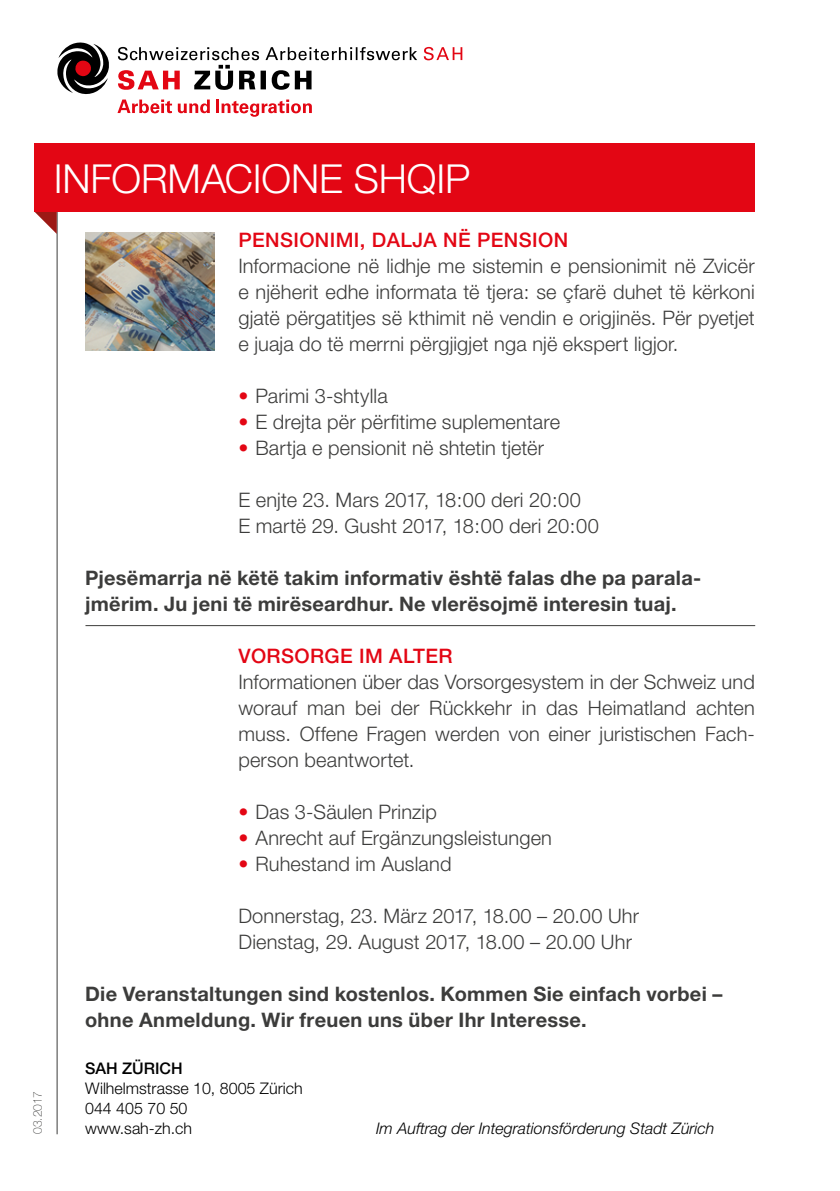
<style>
.page{position:relative;width:840px;height:1191px;background:#fff}
.page>*{position:absolute;margin:0;border:0;box-sizing:border-box;transform-origin:0 0}
.Titelbox_rot__light{font:300 40px "Helvetica Neue";letter-spacing:-.005em;color:#fff}
.Lauftext__light_9_13{font:300 20px/26px "Helvetica Neue";letter-spacing:.005em;color:#3c3c3b;text-align:justify}
.Lauftext_-_Auszeichn{font:700 20px/26px "Helvetica Neue";letter-spacing:.015em;color:#3c3c3b}
.Lauftext_H1_Haupttit{font:500 20px "Helvetica Neue";letter-spacing:.02em;color:#e30614}
.Adresse__light_8_10{font:300 16px "Helvetica Neue";color:#000}
.Adresse__light_8_10-2{font:italic 300 16px "Helvetica Neue";color:#000}
.Projektname__medium{font:500 16px "Helvetica Neue";color:#000}
.Titelseite_Logo-Schr{font:100 12px "Helvetica Neue";letter-spacing:-.005em;color:#3c3c3b}
.s1{color:#e30614}
</style>
<div class="page">
<hr style="left:57px;top:201px;width:1px;height:933px;background:#3c3c3b">
<svg style="left:34px;top:211px;width:23px;height:23px"></svg>
<div style="left:34px;top:143px;width:720px;height:68px;background:#e30614"></div>
<hr style="left:85px;top:625px;width:669px;height:1px;background:#3c3c3b">
<svg style="left:423px;top:47px;width:39px;height:13px"></svg>
<svg style="left:265px;top:47px;width:152px;height:14px"></svg>
<div style="left:260px;top:71px;width:6px;height:18px;background:#000"></div>
<svg style="left:271px;top:70px;width:40px;height:20px"></svg>
<svg style="left:117px;top:47px;width:142px;height:43px"></svg>
<svg style="left:57px;top:43px;width:52px;height:52px"></svg>
<svg style="left:117px;top:99px;width:55px;height:14px"></svg>
<svg style="left:178px;top:100px;width:32px;height:13px"></svg>
<hr style="left:216px;top:99px;width:3px;height:14px;background:#e30613">
<svg style="left:221px;top:100px;width:91px;height:17px"></svg>
<img style="left:85px;top:233px;width:130px;height:118px">
<p class="Titelseite_Logo-Schr" style="left:31px;top:1134px;width:44px;rotate:-90deg">03.2017</p>
<p class="Titelbox_rot__light" style="left:54px;top:154px;width:418px">INFORMACIONE SHQIP</p>
<p class="Lauftext_H1_Haupttit" style="left:238px;top:228px;width:331px">PENSIONIMI, DALJA NË PENSION</p>
<p class="Lauftext__light_9_13" style="left:238px;top:252px;width:517px">Informacione në lidhje me sistemin e pensionimit në Zvicër e njëherit edhe informata të tjera: se çfarë duhet të kërkoni gjatë përgatitjes së kthimit në vendin e origjinës. Për pyetjet e juaja do të merrni përgjigjet nga një ekspert ligjor.</p>
<p class="Lauftext__light_9_13" style="left:238px;top:382px;width:151px"><span class="s1">•</span> Parimi 3-shtylla</p>
<p class="Lauftext__light_9_13" style="left:238px;top:408px;width:323px"><span class="s1">•</span> E drejta për përfitime suplementare</p>
<p class="Lauftext__light_9_13" style="left:238px;top:434px;width:307px"><span class="s1">•</span> Bartja e pensionit në shtetin tjetër</p>
<p class="Lauftext__light_9_13" style="left:238px;top:486px;width:344px">E enjte 23. Mars 2017, 18:00 deri 20:00</p>
<p class="Lauftext__light_9_13" style="left:238px;top:512px;width:362px">E martë 29. Gusht 2017, 18:00 deri 20:00</p>
<p class="Lauftext_-_Auszeichn" style="left:85px;top:564px;width:617px">Pjesëmarrja në këtë takim informativ është falas dhe pa parala&shy;jmërim. Ju jeni të mirëseardhur. Ne vlerësojmë interesin tuaj.</p>
<p class="Lauftext_H1_Haupttit" style="left:238px;top:644px;width:215px">VORSORGE IM ALTER</p>
<p class="Lauftext__light_9_13" style="left:238px;top:668px;width:517px">Informationen über das Vorsorgesystem in der Schweiz und worauf man bei der Rückkehr in das Heimatland achten muss. Offene Fragen werden von einer juristischen Fach&shy;person beantwortet.</p>
<p class="Lauftext__light_9_13" style="left:238px;top:798px;width:200px"><span class="s1">•</span> Das 3-Säulen Prinzip</p>
<p class="Lauftext__light_9_13" style="left:238px;top:824px;width:315px"><span class="s1">•</span> Anrecht auf Ergänzungsleistungen</p>
<p class="Lauftext__light_9_13" style="left:238px;top:850px;width:214px"><span class="s1">•</span> Ruhestand im Ausland</p>
<p class="Lauftext__light_9_13" style="left:238px;top:902px;width:402px">Donnerstag, 23. März 2017, 18.00 – 20.00 Uhr</p>
<p class="Lauftext__light_9_13" style="left:238px;top:928px;width:395px">Dienstag, 29. August 2017, 18.00 – 20.00 Uhr</p>
<p class="Lauftext_-_Auszeichn" style="left:85px;top:980px;width:638px">Die Veranstaltungen sind kostenlos. Kommen Sie einfach vorbei – ohne Anmeldung. Wir freuen uns über Ihr Interesse.</p>
<p class="Projektname__medium" style="left:85px;top:1059px;width:99px">SAH ZÜRICH</p>
<p class="Adresse__light_8_10" style="left:85px;top:1078px;width:219px">Wilhelmstrasse 10, 8005 Zürich</p>
<p class="Adresse__light_8_10" style="left:85px;top:1098px;width:104px">044 405 70 50</p>
<p class="Adresse__light_8_10" style="left:85px;top:1118px;width:108px">www.sah-zh.ch</p>
<p class="Adresse__light_8_10-2" style="left:376px;top:1119px;width:340px">Im Auftrag der Integrationsförderung Stadt Zürich</p>
</div>
